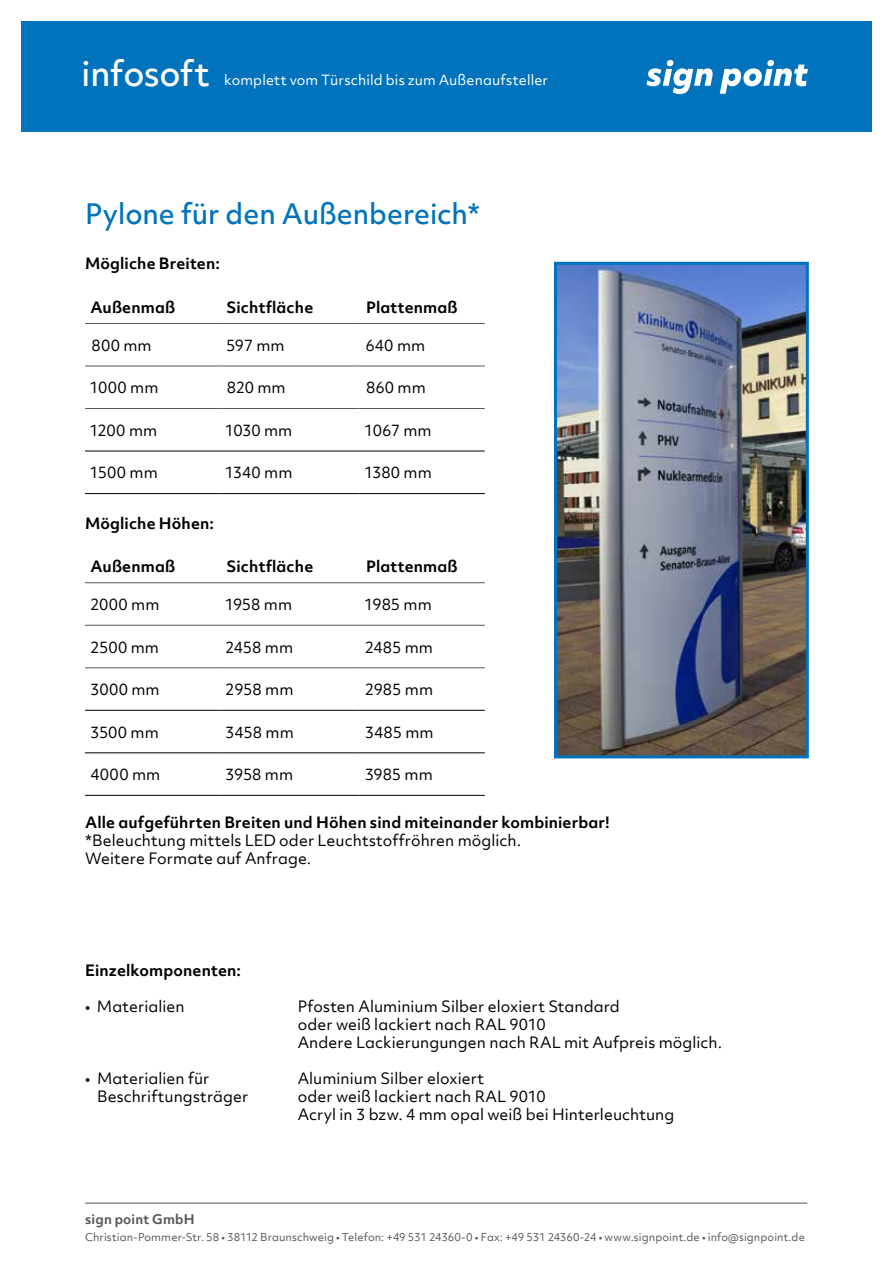
<style>
.page{position:relative;width:893px;height:1263px;background:#fff}
.page>*{position:absolute;margin:0;border:0;box-sizing:border-box;transform-origin:0 0}
.t1{font:500 33px "Objektiv Mk 2";letter-spacing:-.005em;color:#fff}
.t2{font:500 27px "Objektiv Mk 2";letter-spacing:-.005em;color:#0073bc}
.t3{font:15px/18px "Objektiv Mk 2";letter-spacing:.005em;color:#000}
.t4{font:700 15px "Objektiv Mk 2";letter-spacing:.01em;color:#000}
.t5{font:13.5px "Objektiv Mk 2";letter-spacing:.01em;color:#fff}
.t6{font:700 12.75px "Objektiv Mk 2";letter-spacing:.015em;color:#575756}
.t7{font:10.5px "Objektiv Mk 2";letter-spacing:.01em;color:#575756}
</style>
<div class="page">
<div style="left:21px;top:21px;width:851px;height:111px;background:#0073bc"></div>
<hr style="left:85px;top:1203px;width:722px;height:1px;background:#575756">
<svg style="left:646px;top:60px;width:67px;height:34px"></svg>
<svg style="left:720px;top:60px;width:88px;height:34px"></svg>
<hr style="left:85px;top:366px;width:135px;height:1px;background:#575756">
<hr style="left:220px;top:366px;width:140px;height:1px;background:#575756">
<hr style="left:360px;top:366px;width:125px;height:1px;background:#575756">
<hr style="left:85px;top:451px;width:135px;height:1px;background:#000">
<hr style="left:220px;top:451px;width:140px;height:1px;background:#000">
<hr style="left:360px;top:451px;width:125px;height:1px;background:#000">
<hr style="left:85px;top:493px;width:135px;height:1px;background:#000">
<hr style="left:220px;top:493px;width:140px;height:1px;background:#000">
<hr style="left:360px;top:493px;width:125px;height:1px;background:#000">
<hr style="left:85px;top:408px;width:135px;height:1px;background:#575756">
<hr style="left:220px;top:408px;width:140px;height:1px;background:#575756">
<hr style="left:360px;top:408px;width:125px;height:1px;background:#575756">
<hr style="left:85px;top:323px;width:135px;height:1px;background:#575756">
<hr style="left:220px;top:323px;width:140px;height:1px;background:#575756">
<hr style="left:360px;top:323px;width:125px;height:1px;background:#575756">
<hr style="left:85px;top:625px;width:135px;height:1px;background:#575756">
<hr style="left:220px;top:625px;width:140px;height:1px;background:#575756">
<hr style="left:360px;top:625px;width:125px;height:1px;background:#575756">
<hr style="left:85px;top:710px;width:135px;height:1px;background:#000">
<hr style="left:220px;top:710px;width:140px;height:1px;background:#000">
<hr style="left:360px;top:710px;width:125px;height:1px;background:#000">
<hr style="left:85px;top:752px;width:135px;height:1px;background:#000">
<hr style="left:220px;top:752px;width:140px;height:1px;background:#000">
<hr style="left:360px;top:752px;width:125px;height:1px;background:#000">
<hr style="left:85px;top:795px;width:135px;height:1px;background:#000">
<hr style="left:220px;top:795px;width:140px;height:1px;background:#000">
<hr style="left:360px;top:795px;width:125px;height:1px;background:#000">
<hr style="left:85px;top:667px;width:135px;height:1px;background:#575756">
<hr style="left:220px;top:667px;width:140px;height:1px;background:#575756">
<hr style="left:360px;top:667px;width:125px;height:1px;background:#575756">
<hr style="left:85px;top:582px;width:135px;height:1px;background:#575756">
<hr style="left:220px;top:582px;width:140px;height:1px;background:#575756">
<hr style="left:360px;top:582px;width:125px;height:1px;background:#575756">
<img style="left:558px;top:266px;width:247px;height:488px">
<div style="left:554px;top:262px;width:255px;height:496px;border:3px solid #0073bc"></div>
<h1 class="t1" style="left:82px;top:50px;width:129px">infosoft</h1>
<p class="t5" style="left:224px;top:71px;width:325px">komplett vom Türschild bis zum Außenaufsteller</p>
<h2 class="t2" style="left:85px;top:195px;width:396px">Pylone für den Außenbereich*</h2>
<p class="t4" style="left:85px;top:253px;width:136px">Mögliche Breiten:</p>
<p class="t4" style="left:91px;top:296px;width:86px">Außenmaß</p>
<p class="t4" style="left:227px;top:296px;width:88px">Sichtfläche</p>
<p class="t4" style="left:366px;top:296px;width:93px">Plattenmaß</p>
<p class="t3" style="left:92px;top:336px;width:62px">800 mm</p>
<p class="t3" style="left:226px;top:336px;width:60px">597 mm</p>
<p class="t3" style="left:365px;top:336px;width:61px">640 mm</p>
<p class="t3" style="left:90px;top:379px;width:71px">1000 mm</p>
<p class="t3" style="left:227px;top:379px;width:61px">820 mm</p>
<p class="t3" style="left:366px;top:379px;width:61px">860 mm</p>
<p class="t3" style="left:90px;top:421px;width:69px">1200 mm</p>
<p class="t3" style="left:225px;top:421px;width:69px">1030 mm</p>
<p class="t3" style="left:364px;top:421px;width:69px">1067 mm</p>
<p class="t3" style="left:90px;top:464px;width:70px">1500 mm</p>
<p class="t3" style="left:225px;top:464px;width:69px">1340 mm</p>
<p class="t3" style="left:364px;top:464px;width:69px">1380 mm</p>
<p class="t4" style="left:85px;top:512px;width:130px">Mögliche Höhen:</p>
<p class="t4" style="left:91px;top:555px;width:86px">Außenmaß</p>
<p class="t4" style="left:227px;top:555px;width:88px">Sichtfläche</p>
<p class="t4" style="left:366px;top:555px;width:93px">Plattenmaß</p>
<p class="t3" style="left:90px;top:595px;width:71px">2000 mm</p>
<p class="t3" style="left:225px;top:595px;width:69px">1958 mm</p>
<p class="t3" style="left:364px;top:595px;width:69px">1985 mm</p>
<p class="t3" style="left:90px;top:638px;width:70px">2500 mm</p>
<p class="t3" style="left:225px;top:638px;width:69px">2458 mm</p>
<p class="t3" style="left:365px;top:638px;width:70px">2485 mm</p>
<p class="t3" style="left:90px;top:680px;width:71px">3000 mm</p>
<p class="t3" style="left:225px;top:680px;width:70px">2958 mm</p>
<p class="t3" style="left:365px;top:680px;width:70px">2985 mm</p>
<p class="t3" style="left:90px;top:723px;width:70px">3500 mm</p>
<p class="t3" style="left:225px;top:723px;width:70px">3458 mm</p>
<p class="t3" style="left:365px;top:723px;width:70px">3485 mm</p>
<p class="t3" style="left:90px;top:765px;width:71px">4000 mm</p>
<p class="t3" style="left:225px;top:765px;width:69px">3958 mm</p>
<p class="t3" style="left:365px;top:765px;width:70px">3985 mm</p>
<p class="t4" style="left:85px;top:812px;width:526px">Alle aufgeführten Breiten und Höhen sind miteinander kombinierbar!</p>
<p class="t3" style="left:85px;top:832px;width:438px">*Beleuchtung mittels LED oder Leuchtstoffröhren möglich.<br>Weitere Formate auf Anfrage.</p>
<p class="t4" style="left:85px;top:959px;width:157px">Einzelkomponenten:</p>
<p class="t3" style="left:85px;top:997px;width:101px">• Materialien</p>
<p class="t3" style="left:298px;top:997px;width:426px">Pfosten Aluminium Silber eloxiert Standard<br>oder weiß lackiert nach RAL 9010<br>Andere Lackierungungen nach RAL mit Aufpreis möglich.</p>
<p class="t3" style="left:85px;top:1069px;width:126px">• Materialien für</p>
<p class="t3" style="left:298px;top:1069px;width:188px">Aluminium Silber eloxiert</p>
<p class="t3" style="left:97px;top:1087px;width:153px">Beschriftungsträger</p>
<p class="t3" style="left:298px;top:1087px;width:378px">oder weiß lackiert nach RAL 9010<br>Acryl in 3 bzw. 4 mm opal weiß bei Hinterleuchtung</p>
<p class="t6" style="left:85px;top:1210px;width:111px">sign point GmbH</p>
<p class="t7" style="left:85px;top:1229px;width:721px">Christian-Pommer-Str. 58 • 38112 Braunschweig • Telefon: +49 531 24360-0 • Fax: +49 531 24360-24 • www.signpoint.de • info@signpoint.de</p>
</div>
